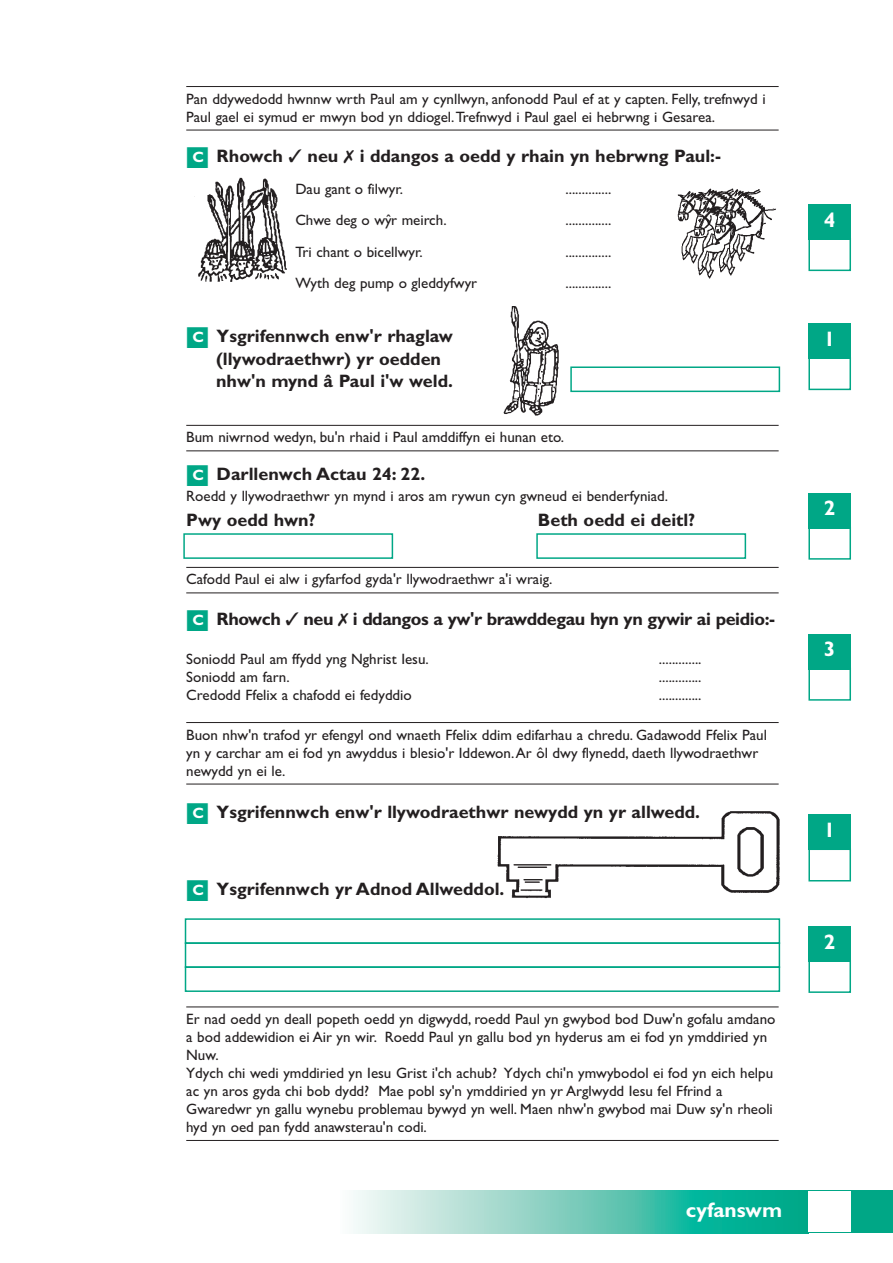
<style>
.page{position:relative;width:893px;height:1263px;background:#fff}
.page>*{position:absolute;margin:0;border:0;box-sizing:border-box;transform-origin:0 0}
.t1{font:700 21px "Gill Sans";color:#fff}
.t2{font:700 18px/22.5px "Gill Sans";color:#231f20}
.t3{font:700 18px "Gill Sans";letter-spacing:-.02em;color:#231f20}
.t4{font:15px/18px "Gill Sans";color:#231f20}
.s1{color:#00a786}
.s2{font-size:15px;color:#fff}
</style>
<div class="page">
<div style="left:808px;top:238px;width:43px;height:33px;border:2px solid #00a786"></div>
<div style="left:808px;top:204px;width:43px;height:36px;background:#00a786"></div>
<div style="left:808px;top:357px;width:43px;height:33px;border:2px solid #00a786"></div>
<div style="left:808px;top:323px;width:43px;height:36px;background:#00a786"></div>
<div style="left:808px;top:527px;width:43px;height:33px;border:2px solid #00a786"></div>
<div style="left:808px;top:493px;width:43px;height:35px;background:#00a786"></div>
<div style="left:808px;top:668px;width:43px;height:33px;border:2px solid #00a786"></div>
<div style="left:808px;top:634px;width:43px;height:35px;background:#00a786"></div>
<div style="left:808px;top:849px;width:43px;height:33px;border:2px solid #00a786"></div>
<div style="left:808px;top:815px;width:43px;height:35px;background:#00a786"></div>
<div style="left:808px;top:960px;width:43px;height:33px;border:2px solid #00a786"></div>
<div style="left:808px;top:926px;width:43px;height:36px;background:#00a786"></div>
<hr style="left:186px;top:86px;width:593px;height:1px;background:#231f20">
<hr style="left:186px;top:130px;width:593px;height:1px;background:#231f20">
<hr style="left:186px;top:425px;width:593px;height:1px;background:#231f20">
<hr style="left:186px;top:451px;width:593px;height:1px;background:#231f20">
<hr style="left:186px;top:567px;width:593px;height:1px;background:#231f20">
<hr style="left:186px;top:593px;width:593px;height:1px;background:#231f20">
<hr style="left:186px;top:722px;width:593px;height:1px;background:#231f20">
<hr style="left:186px;top:784px;width:593px;height:1px;background:#231f20">
<hr style="left:186px;top:1007px;width:593px;height:1px;background:#231f20">
<hr style="left:186px;top:1140px;width:593px;height:1px;background:#231f20">
<div style="left:570px;top:366px;width:210px;height:26px;border:2px solid #00a786"></div>
<div style="left:185px;top:918px;width:595px;height:26px;border:2px solid #00a786"></div>
<div style="left:185px;top:942px;width:595px;height:26px;border:2px solid #00a786"></div>
<div style="left:185px;top:966px;width:595px;height:26px;border:2px solid #00a786"></div>
<img style="left:198px;top:177px;width:89px;height:105px">
<img style="left:677px;top:188px;width:99px;height:91px">
<img style="left:503px;top:307px;width:56px;height:109px">
<div style="left:183px;top:533px;width:210px;height:26px;border:2px solid #00a786"></div>
<div style="left:536px;top:533px;width:210px;height:26px;border:2px solid #00a786"></div>
<img style="left:497px;top:811px;width:283px;height:88px">
<div style="left:808px;top:1191px;width:84px;height:42px;background:#00a786"></div>
<svg style="left:353px;top:1191px;width:455px;height:42px;background:#6dccbb"></svg>
<div style="left:808px;top:1191px;width:43px;height:41px;background:#fff"></div>
<p class="t4" style="left:186px;top:91px;width:581px">Pan ddywedodd hwnnw wrth Paul am y cynllwyn, anfonodd Paul ef at y capten. Felly, trefnwyd i<br>Paul gael ei symud er mwyn bod yn ddiogel. Trefnwyd i Paul gael ei hebrwng i Gesarea.</p>
<p class="t2" style="left:186px;top:147px;width:536px"><span class="s1">■</span><span class="s2">C</span> Rhowch ✓ neu ✗ i ddangos a oedd y rhain yn hebrwng Paul:-</p>
<p class="t4" style="left:295px;top:181px;width:109px">Dau gant o filwyr.</p>
<p class="t4" style="left:565px;top:181px;width:47px">..............</p>
<p class="t4" style="left:295px;top:213px;width:153px">Chwe deg o wyˆr meirch.</p>
<p class="t4" style="left:565px;top:213px;width:47px">..............</p>
<p class="t4" style="left:295px;top:244px;width:129px">Tri chant o bicellwyr.</p>
<p class="t4" style="left:565px;top:244px;width:47px">..............</p>
<p class="t4" style="left:295px;top:276px;width:183px">Wyth deg pump o gleddyfwyr</p>
<p class="t4" style="left:565px;top:276px;width:47px">..............</p>
<p class="t2" style="left:216px;top:327px;width:238px;text-indent:-30px"><span class="s1">■</span><span class="s2">C</span> Ysgrifennwch enw'r rhaglaw (llywodraethwr) yr oedden nhw'n mynd â Paul i'w weld.</p>
<p class="t4" style="left:186px;top:430px;width:379px">Bum niwrnod wedyn, bu'n rhaid i Paul amddiffyn ei hunan eto.</p>
<p class="t2" style="left:186px;top:465px;width:240px"><span class="s1">■</span><span class="s2">C</span> Darllenwch Actau 24: 22.</p>
<p class="t4" style="left:186px;top:489px;width:483px">Roedd y llywodraethwr yn mynd i aros am rywun cyn gwneud ei benderfyniad.</p>
<p class="t2" style="left:186px;top:511px;width:131px">Pwy oedd hwn?</p>
<p class="t2" style="left:538px;top:511px;width:159px">Beth oedd ei deitl?</p>
<p class="t4" style="left:186px;top:572px;width:368px">Cafodd Paul ei alw i gyfarfod gyda'r llywodraethwr a'i wraig.</p>
<p class="t3" style="left:186px;top:613px;width:590px"><span class="s1">■</span><span class="s2">C</span> Rhowch ✓ neu ✗ i ddangos a yw'r brawddegau hyn yn gywir ai peidio:-</p>
<p class="t4" style="left:186px;top:652px;width:244px">Soniodd Paul am ffydd yng Nghrist Iesu.</p>
<p class="t4" style="left:659px;top:652px;width:44px">.............</p>
<p class="t4" style="left:186px;top:670px;width:105px">Soniodd am farn.</p>
<p class="t4" style="left:659px;top:670px;width:44px">.............</p>
<p class="t4" style="left:186px;top:688px;width:227px">Credodd Ffelix a chafodd ei fedyddio</p>
<p class="t4" style="left:659px;top:688px;width:44px">.............</p>
<p class="t4" style="left:186px;top:727px;width:582px">Buon nhw'n trafod yr efengyl ond wnaeth Ffelix ddim edifarhau a chredu. Gadawodd Ffelix Paul yn y carchar am ei fod yn awyddus i blesio'r Iddewon. Ar ôl dwy flynedd, daeth llywodraethwr newydd yn ei le.</p>
<p class="t2" style="left:186px;top:803px;width:515px"><span class="s1">■</span><span class="s2">C</span> Ysgrifennwch enw'r llywodraethwr newydd yn yr allwedd.</p>
<p class="t2" style="left:186px;top:880px;width:320px"><span class="s1">■</span><span class="s2">C</span> Ysgrifennwch yr Adnod Allweddol.</p>
<p class="t4" style="left:186px;top:1012px;width:591px">Er nad oedd yn deall popeth oedd yn digwydd, roedd Paul yn gwybod bod Duw'n gofalu amdano a bod addewidion ei Air yn wir. Roedd Paul yn gallu bod yn hyderus am ei fod yn ymddiried yn Nuw.<br>Ydych chi wedi ymddiried yn Iesu Grist i'ch achub? Ydych chi'n ymwybodol ei fod yn eich helpu ac yn aros gyda chi bob dydd? Mae pobl sy'n ymddiried yn yr Arglwydd Iesu fel Ffrind a Gwaredwr yn gallu wynebu problemau bywyd yn well. Maen nhw'n gwybod mai Duw sy'n rheoli hyd yn oed pan fydd anawsterau'n codi.</p>
<h1 class="t1" style="left:686px;top:1202px;width:98px">cyfanswm</h1>
<h1 class="t1" style="left:824px;top:212px;width:13px">4</h1>
<h1 class="t1" style="left:824px;top:331px;width:13px">1</h1>
<h1 class="t1" style="left:824px;top:501px;width:13px">2</h1>
<h1 class="t1" style="left:824px;top:642px;width:13px">3</h1>
<h1 class="t1" style="left:824px;top:823px;width:13px">1</h1>
<h1 class="t1" style="left:824px;top:934px;width:13px">2</h1>
</div>
